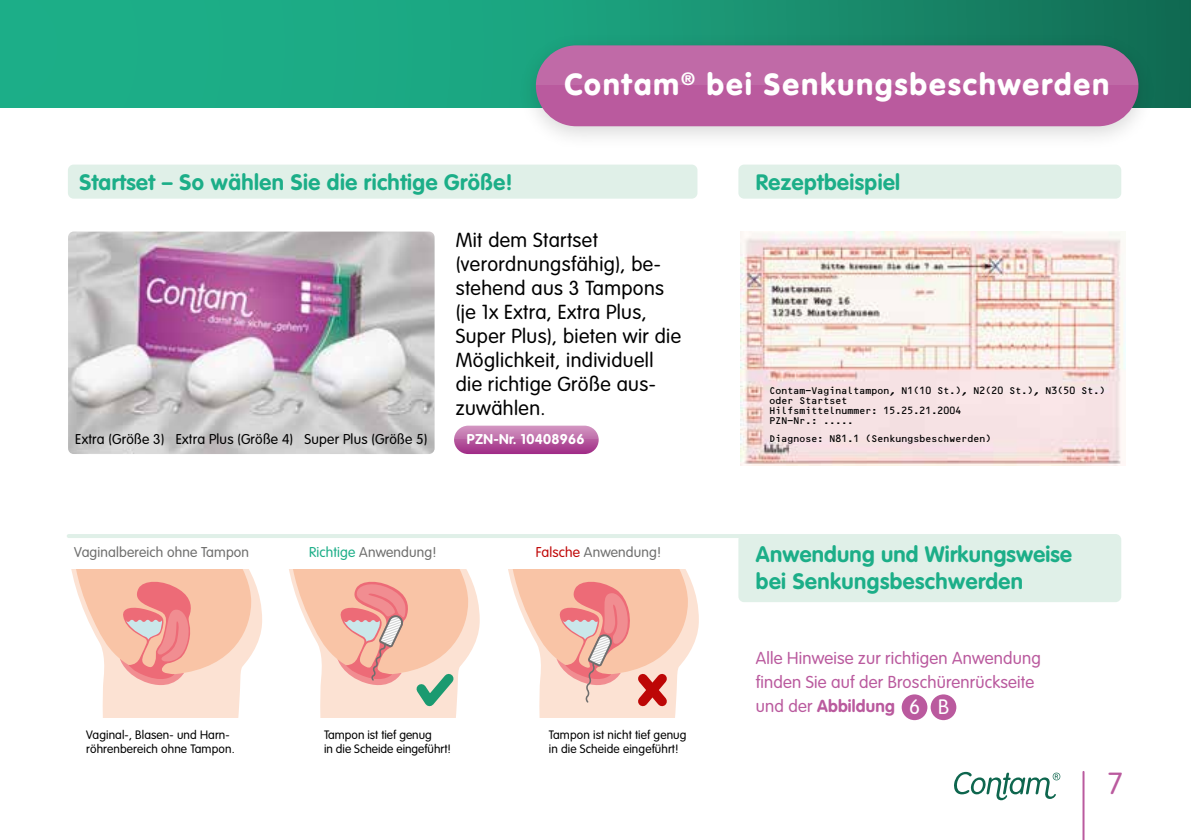
<style>
.page{position:relative;width:1191px;height:840px;background:#fff}
.page>*{position:absolute;margin:0;border:0;box-sizing:border-box;transform-origin:0 0}
.t1{font:900 30px "VAG Rounded";letter-spacing:.075em;color:#fff}
.t2{font:300 30px "VAG Rounded";color:#ba5a9e}
.t3{font:700 22px/26.4px "VAG Rounded";letter-spacing:.02em;color:#1cae88}
.t4{font:300 20px/24px "VAG Rounded";letter-spacing:.02em;color:#000}
.t5{font:300 17px/24px "VAG Rounded";letter-spacing:.01em;color:#ba5a9e}
.t6{font:300 14px "VAG Rounded";letter-spacing:.01em;color:#6f6f6e}
.t7{font:300 14px "VAG Rounded";letter-spacing:.015em;color:#000}
.t8{font:700 14px "VAG Rounded";letter-spacing:.02em;color:#fff}
.t9{font:300 12px/14px "VAG Rounded";letter-spacing:.01em;color:#000}
.t10{font:10px/10px "OCR Buero";letter-spacing:-.12em;color:#000}
.s1{color:#1cae88}
.s2{color:#c00808}
.s3{font-weight:700}
.s4{font-size:20.6px;color:#fff}
</style>
<div class="page">
<div style="left:0;top:0;width:1191px;height:108px;background:linear-gradient(to right,#1ebc92,#15745a)"></div>
<svg style="left:954px;top:771px;width:106px;height:28px"></svg>
<hr style="left:1082px;top:771px;width:2px;height:68px;background:#ba5a9e">
<svg style="left:454px;top:425px;width:144px;height:29px;background:#ac4493"></svg>
<svg style="left:454px;top:425px;width:144px;height:14px;background:#cd8cbc"></svg>
<div style="left:517px;top:32px;width:640px;height:119px;background:#000;opacity:.15"></div>
<div style="left:536px;top:45px;width:602px;height:81px;background:#ba5a9e;border-radius:40px"></div>
<div style="left:536px;top:45px;width:602px;height:40px;background:#c06aa7"></div>
<div style="left:738px;top:533px;width:383px;height:68px;background:#e0f0e8;border-radius:6px"></div>
<img style="left:68px;top:231px;width:366px;height:223px">
<div style="left:901px;top:694px;width:26px;height:25px;background:#ba5a9e;border-radius:50%"></div>
<div style="left:930px;top:694px;width:26px;height:25px;background:#ba5a9e;border-radius:50%"></div>
<svg style="left:69px;top:533px;width:713px;height:4px;fill:#e0f0e8"></svg>
<div style="left:738px;top:164px;width:383px;height:34px;background:#e0f0e8;border-radius:6px"></div>
<div style="left:68px;top:164px;width:629px;height:34px;background:#e0f0e8;border-radius:6px"></div>
<img style="left:740px;top:231px;width:385px;height:234px">
<svg style="left:71px;top:569px;width:191px;height:148px"></svg>
<svg style="left:289px;top:569px;width:191px;height:148px"></svg>
<svg style="left:508px;top:569px;width:191px;height:148px"></svg>
<h1 class="t1" style="left:564px;top:66px;width:546px">Contam<sup>®</sup> bei Senkungsbeschwerden</h1>
<p class="t3" style="left:79px;top:169px;width:435px">Startset – So wählen Sie die richtige Größe!</p>
<p class="t3" style="left:756px;top:169px;width:146px">Rezeptbeispiel</p>
<p class="t7" style="left:75px;top:430px;width:353px">Extra (Größe 3) Extra Plus (Größe 4) Super Plus (Größe 5)</p>
<p class="t4" style="left:456px;top:228px;width:227px">Mit dem Startset (verordnungsfähig), be&shy;stehend aus 3 Tampons (je 1x Extra, Extra Plus,<br>Super Plus), bieten wir die<br>Möglichkeit, individuell die richtige Größe aus&shy;zuwählen.</p>
<p class="t8" style="left:467px;top:431px;width:119px">PZN-Nr. 10408966</p>
<p class="t6" style="left:74px;top:544px;width:176px">Vaginalbereich ohne Tampon</p>
<p class="t6" style="left:309px;top:544px;width:129px"><span class="s1">Richtige</span> Anwendung!</p>
<p class="t6" style="left:536px;top:544px;width:127px"><span class="s2">Falsche</span> Anwendung!</p>
<p class="t9" style="left:86px;top:727px;width:150px">Vaginal-, Blasen- und Harn&shy;röhrenbereich ohne Tampon.</p>
<p class="t9" style="left:324px;top:727px;width:128px">Tampon ist tief genug<br>in die Scheide eingeführt!</p>
<p class="t9" style="left:549px;top:727px;width:139px">Tampon ist nicht tief genug in die Scheide eingeführt!</p>
<p class="t10" style="left:768px;top:385px;width:339px">Contam-Vaginaltampon, N1(10 St.), N2(20 St.), N3(50 St.) oder Startset<br>Hilfsmittelnummer: 15.25.21.2004<br>PZN-Nr.: .....</p>
<p class="t10" style="left:768px;top:433px;width:225px">Diagnose: N81.1 (Senkungsbeschwerden)</p>
<p class="t3" style="left:756px;top:541px;width:318px">Anwendung und Wirkungsweise bei Senkungsbeschwerden</p>
<p class="t5" style="left:756px;top:645px;width:286px">Alle Hinweise zur richtigen Anwendung finden Sie auf der Broschürenrückseite und der <span class="s3">Abbildung</span> <span class="s4">6 B</span></p>
<h1 class="t2" style="left:1108px;top:765px;width:16px">7</h1>
</div>
